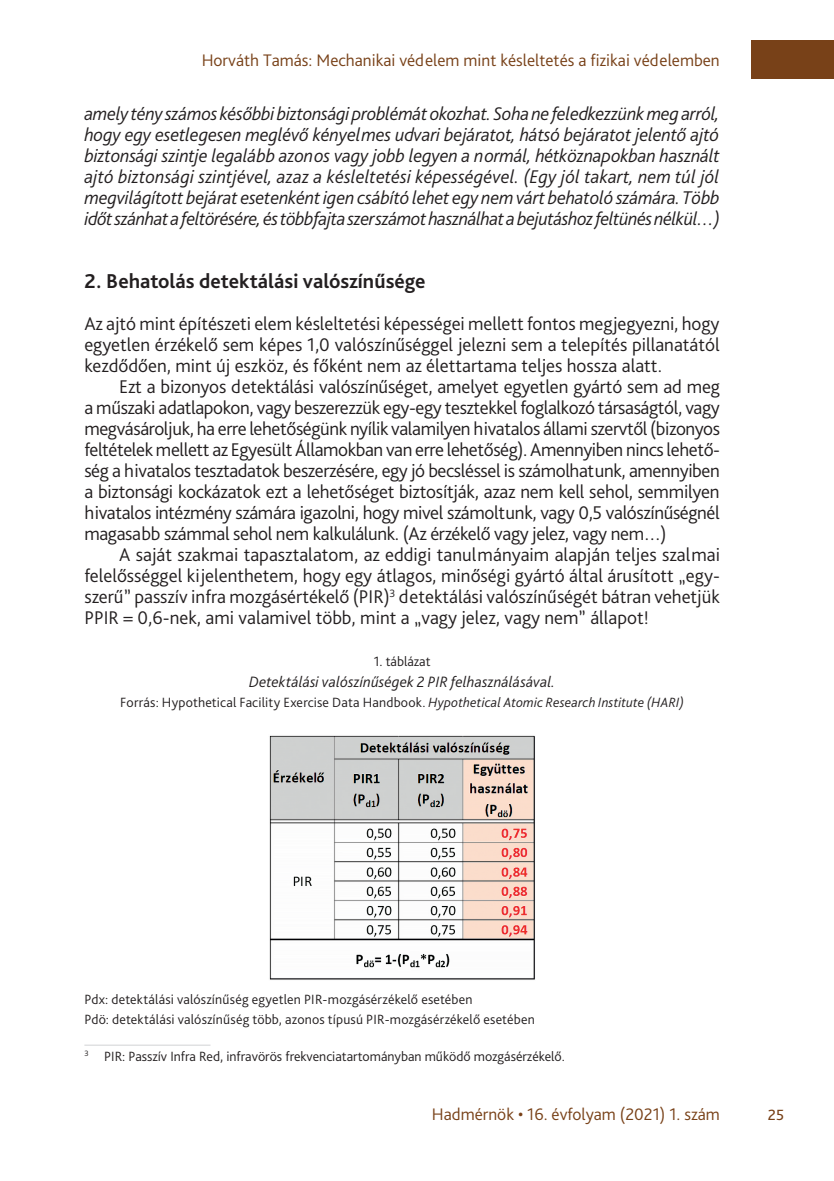
<style>
.page{position:relative;width:834px;height:1181px;background:#fff}
.page>*{position:absolute;margin:0;border:0;box-sizing:border-box;transform-origin:0 0}
.t1{font:700 21px "Bliss Pro";color:#231f20}
.t2{font:300 19.25px/21px "Bliss Pro";color:#231f20;text-align:justify}
.t3{font:italic 300 19.25px/21px "Bliss Pro";letter-spacing:-.025em;color:#231f20;text-align:justify}
.t4{font:300 19.25px "Bliss Pro";color:#784118}
.t5{font:300 17.5px "Bliss Pro";color:#784118}
.t6{font:italic 300 15.75px "Bliss Pro";letter-spacing:.005em;color:#231f20}
.t7{font:300 14px/19.6px "Bliss Pro";letter-spacing:.01em;color:#231f20}
.s1{font-style:italic}
</style>
<div class="page">
<div style="left:750px;top:41px;width:83px;height:38px;background:#784118"></div>
<img style="left:269px;top:735px;width:266px;height:245px">
<hr style="left:84px;top:1044px;width:126px;height:1px;background:#d1d2d4">
<p class="t5" style="left:202px;top:49px;width:519px">Horváth Tamás: Mechanikai védelem mint késleltetés a fizikai védelemben</p>
<p class="t3" style="left:84px;top:103px;width:637px">amely tény számos későbbi biztonsági problémát okozhat. Soha ne feledkezzünk meg arról, hogy egy esetlegesen meglévő kényelmes udvari bejáratot, hátsó bejáratot jelentő ajtó biztonsági szintje legalább azonos vagy jobb legyen a normál, hétköznapokban használt ajtó biztonsági szintjével, azaz a késleltetési képességével. (Egy jól takart, nem túl jól megvilágított bejárat esetenként igen csábító lehet egy nem várt behatoló számára. Több időt szánhat afeltörésére, éstöbbfajta szerszámot használhat abejutáshoz feltünés nélkül…)</p>
<p class="t1" style="left:84px;top:268px;width:342px">2. Behatolás detektálási valószínűsége</p>
<p class="t2" style="left:84px;top:313px;width:636px">Az ajtó mint építészeti elem késleltetési képességei mellett fontos megjegyezni, hogy egyetlen érzékelő sem képes 1,0 valószínűséggel jelezni sem a telepítés pillanatától kezdődően, mint új eszköz, és főként nem az élettartama teljes hossza alatt.</p>
<p class="t2" style="left:84px;top:376px;width:637px;text-indent:35px">Ezt a bizonyos detektálási valószínűséget, amelyet egyetlen gyártó sem ad meg a műszaki adatlapokon, vagy beszerezzük egy-egy tesztekkel foglalkozó társaságtól, vagy megvásároljuk, ha erre lehetőségünk nyílik valamilyen hivatalos állami szervtől (bizonyos feltételek mellett az Egyesült Államokban van erre lehetőség). Amennyiben nincs lehető&shy;ség a hivatalos tesztadatok beszerzésére, egy jó becsléssel is számolhatunk, amennyiben a biztonsági kockázatok ezt a lehetőséget biztosítják, azaz nem kell sehol, semmilyen hivatalos intézmény számára igazolni, hogy mivel számoltunk, vagy 0,5 valószínűségnél magasabb számmal sehol nem kalkulálunk. (Az érzékelő vagy jelez, vagy nem…)</p>
<p class="t2" style="left:84px;top:544px;width:637px;text-indent:35px">A saját szakmai tapasztalatom, az eddigi tanulmányaim alapján teljes szalmai felelősséggel kijelenthetem, hogy egy átlagos, minőségi gyártó által árusított „egy&shy;szerű” passzív infra mozgásértékelő (PIR)<sup>3</sup> detektálási valószínűségét bátran vehetjük PPIR = 0,6-nek, ami valamivel több, mint a „vagy jelez, vagy nem” állapot!</p>
<p class="t7" style="left:373px;top:651px;width:58px">1. táblázat</p>
<p class="t6" style="left:249px;top:672px;width:307px">Detektálási valószínűségek 2 PIR felhasználásával.</p>
<p class="t7" style="left:120px;top:692px;width:565px">Forrás: Hypothetical Facility Exercise Data Handbook. <span class="s1">Hypothetical Atomic Research Institute (HARI)</span></p>
<p class="t7" style="left:84px;top:989px;width:452px">Pdx: detektálási valószínűség egyetlen PIR-mozgásérzékelő esetében<br>Pdö: detektálási valószínűség több, azonos típusú PIR-mozgásérzékelő esetében</p>
<p class="t7" style="left:84px;top:1046px;width:482px"><sup>3</sup> PIR: Passzív Infra Red, infravörös frekvenciatartományban működő mozgásérzékelő.</p>
<p class="t5" style="left:432px;top:1103px;width:289px">Hadmérnök • 16. évfolyam (2021) 1. szám</p>
<p class="t4" style="left:767px;top:1102px;width:18px">25</p>
</div>
